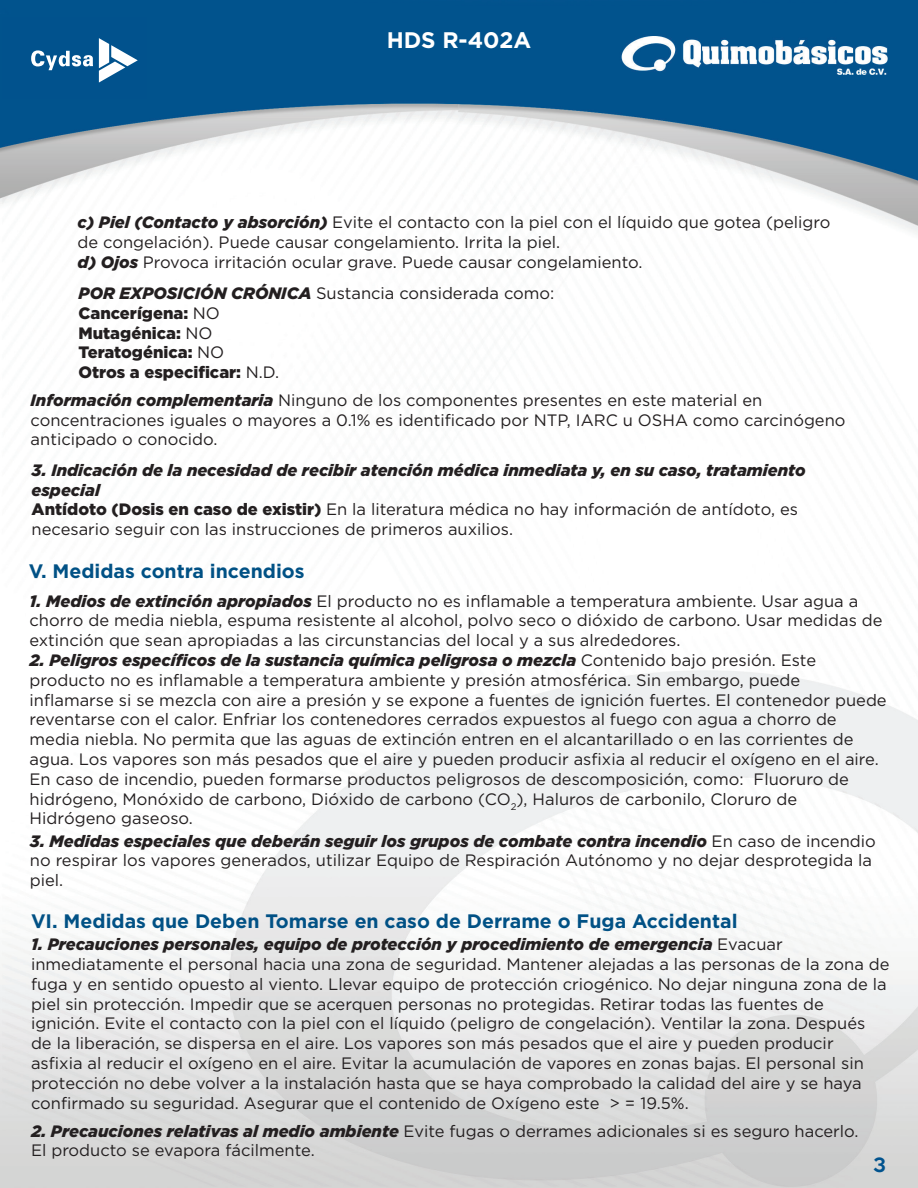
<style>
.page{position:relative;width:918px;height:1188px;background:#fff}
.page>*{position:absolute;margin:0;border:0;box-sizing:border-box;transform-origin:0 0}
.t1{font:700 22.5px "Gotham";color:#fff}
.t2{font:700 19.5px "Gotham";color:#015185}
.t3{font:500 18px "Keep Calm";color:#01538e}
.t4{font:16.5px/19.8px "Gotham";color:#231f20}
.t5{font:900 16.5px/19.8px "Gotham";color:#231f20}
.s1{font-weight:900;font-style:italic}
.s2{font-style:italic}
.s3{font-weight:400}
.s4{font-weight:900}
</style>
<div class="page">
<img style="left:1px;top:0;width:917px;height:1188px">
<div style="left:2px;top:18px;width:145px;height:81px;background:#01528d"></div>
<svg style="left:31px;top:50px;width:62px;height:20px"></svg>
<svg style="left:99px;top:38px;width:39px;height:45px"></svg>
<h1 class="t1" style="left:387px;top:27px;width:146px">HDS R-402A</h1>
<p class="t4" style="left:78px;top:212px;width:754px"><span class="s1">c) Piel (Contacto y absorción)</span> Evite el contacto con la piel con el líquido que gotea (peligro de congelación). Puede causar congelamiento. Irrita la piel.<br><span class="s1">d) Ojos</span> Provoca irritación ocular grave. Puede causar congelamiento.</p>
<p class="t5" style="left:78px;top:283px;width:477px"><span class="s2">POR EXPOSICIÓN CRÓNICA</span> <span class="s3">Sustancia considerada como:<br></span>Cancerígena: <span class="s3">NO<br></span>Mutagénica: <span class="s3">NO<br></span>Teratogénica: <span class="s3">NO<br></span>Otros a especificar: <span class="s3">N.D.</span></p>
<p class="t4" style="left:31px;top:390px;width:816px"><span class="s1">Información complementaria</span> Ninguno de los componentes presentes en este material en concentraciones iguales o mayores a 0.1% es identificado por NTP, IARC u OSHA como carcinógeno anticipado o conocido.</p>
<p class="t4" style="left:32px;top:460px;width:776px"><span class="s1">3. Indicación de la necesidad de recibir atención médica inmediata y, en su caso, tratamiento especial<br></span><span class="s4">Antídoto (Dosis en caso de existir)</span> En la literatura médica no hay información de antídoto, es necesario seguir con las instrucciones de primeros auxilios.</p>
<p class="t2" style="left:29px;top:560px;width:277px">V. Medidas contra incendios</p>
<p class="t4" style="left:30px;top:591px;width:855px"><span class="s1">1. Medios de extinción apropiados</span> El producto no es inflamable a temperatura ambiente. Usar agua a chorro de media niebla, espuma resistente al alcohol, polvo seco o dióxido de carbono. Usar medidas de extinción que sean apropiadas a las circunstancias del local y a sus alrededores.</p>
<p class="t4" style="left:30px;top:650px;width:859px"><span class="s1">2. Peligros específicos de la sustancia química peligrosa o mezcla</span> Contenido bajo presión. Este producto no es inflamable a temperatura ambiente y presión atmosférica. Sin embargo, puede inflamarse si se mezcla con aire a presión y se expone a fuentes de ignición fuertes. El contenedor puede reventarse con el calor. Enfriar los contenedores cerrados expuestos al fuego con agua a chorro de media niebla. No permita que las aguas de extinción entren en el alcantarillado o en las corrientes de agua. Los vapores son más pesados que el aire y pueden producir asfixia al reducir el oxígeno en el aire.<br>En caso de incendio, pueden formarse productos peligrosos de descomposición, como: Fluoruro de hidrógeno, Monóxido de carbono, Dióxido de carbono (CO<sub>2</sub>), Haluros de carbonilo, Cloruro de Hidrógeno gaseoso.</p>
<p class="t4" style="left:30px;top:831px;width:847px"><span class="s1">3. Medidas especiales que deberán seguir los grupos de combate contra incendio</span> En caso de incendio no respirar los vapores generados, utilizar Equipo de Respiración Autónomo y no dejar desprotegida la piel.</p>
<p class="t2" style="left:31px;top:910px;width:708px">VI. Medidas que Deben Tomarse en caso de Derrame o Fuga Accidental</p>
<p class="t4" style="left:31px;top:934px;width:860px"><span class="s1">1. Precauciones personales, equipo de protección y procedimiento de emergencia</span> Evacuar inmediatamente el personal hacia una zona de seguridad. Mantener alejadas a las personas de la zona de fuga y en sentido opuesto al viento. Llevar equipo de protección criogénico. No dejar ninguna zona de la piel sin protección. Impedir que se acerquen personas no protegidas. Retirar todas las fuentes de ignición. Evite el contacto con la piel con el líquido (peligro de congelación). Ventilar la zona. Después de la liberación, se dispersa en el aire. Los vapores son más pesados que el aire y pueden producir<br>asfixia al reducir el oxígeno en el aire. Evitar la acumulación de vapores en zonas bajas. El personal sin protección no debe volver a la instalación hasta que se haya comprobado la calidad del aire y se haya confirmado su seguridad. Asegurar que el contenido de Oxígeno este &gt; = 19.5%.</p>
<p class="t4" style="left:31px;top:1121px;width:829px"><span class="s1">2. Precauciones relativas al medio ambiente</span> Evite fugas o derrames adicionales si es seguro hacerlo.<br>El producto se evapora fácilmente.</p>
<p class="t3" style="left:873px;top:1150px;width:14px">3</p>
</div>
